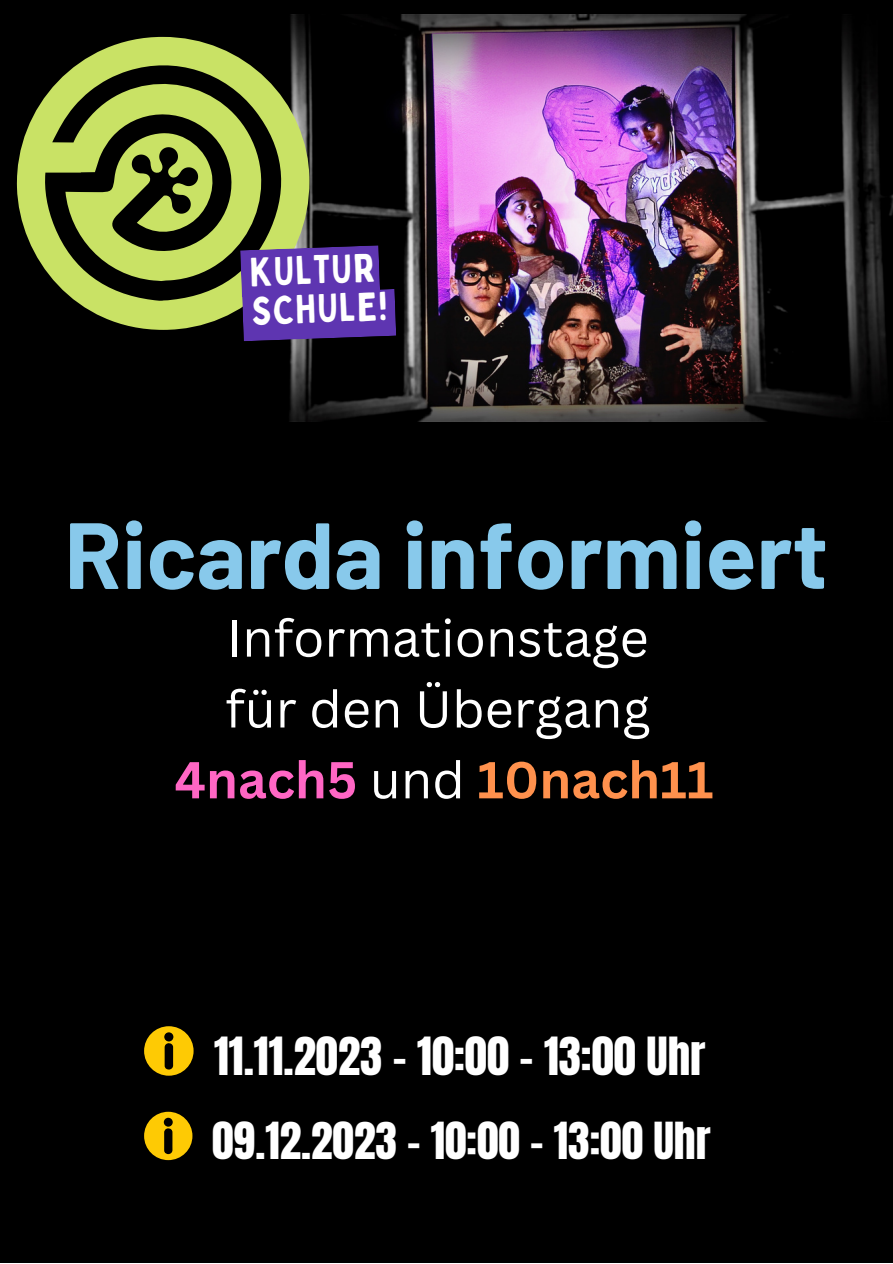
<style>
.page{position:relative;width:893px;height:1264px;background:#fff}
.page>*{position:absolute;margin:0;border:0;box-sizing:border-box;transform-origin:0 0}
.t1{font:700 93.75px "Barlow";color:#88c9eb}
.t2{font:50.7px "Canva Sans";color:#fff}
.t3{font:700 50.7px "Canva Sans";color:#ff914d}
.t4{font:44.7px "Anton";color:#fff}
.t5{font:43.35px "Anton";color:#fff}
.t6{font:39.45px "Bobby Jones";color:#fff}
.s1{color:#ff66c4}
.s2{font-weight:400;color:#fff}
</style>
<div class="page">
<div style="left:0;top:0;width:892px;height:1262px;background:#000"></div>
<img style="left:244px;top:14px;width:648px;height:407px">
<svg style="left:144px;top:1026px;width:49px;height:49px"></svg>
<svg style="left:144px;top:1111px;width:48px;height:49px"></svg>
<svg style="left:17px;top:37px;width:292px;height:293px;fill:#c9e265"></svg>
<svg style="left:240px;top:245px;width:156px;height:96px;background:#56339e"></svg>
<p class="t6" style="left:249px;top:247px;width:127px;rotate:-2deg">KULTUR</p>
<p class="t6" style="left:250px;top:286px;width:137px;rotate:-2deg">SCHULE!</p>
<p class="t1" style="left:64px;top:495px;width:765px">Ricarda informiert</p>
<p class="t2" style="left:227px;top:602px;width:423px">Informationstage</p>
<p class="t2" style="left:225px;top:673px;width:426px">für den Übergang</p>
<p class="t3" style="left:174px;top:744px;width:540px"><span class="s1">4nach5</span> <span class="s2">und</span> 10nach11</p>
<p class="t4" style="left:214px;top:1023px;width:493px">11.11.2023 - 10:00 - 13:00 Uhr</p>
<p class="t5" style="left:212px;top:1109px;width:500px">09.12.2023 - 10:00 - 13:00 Uhr</p>
</div>
